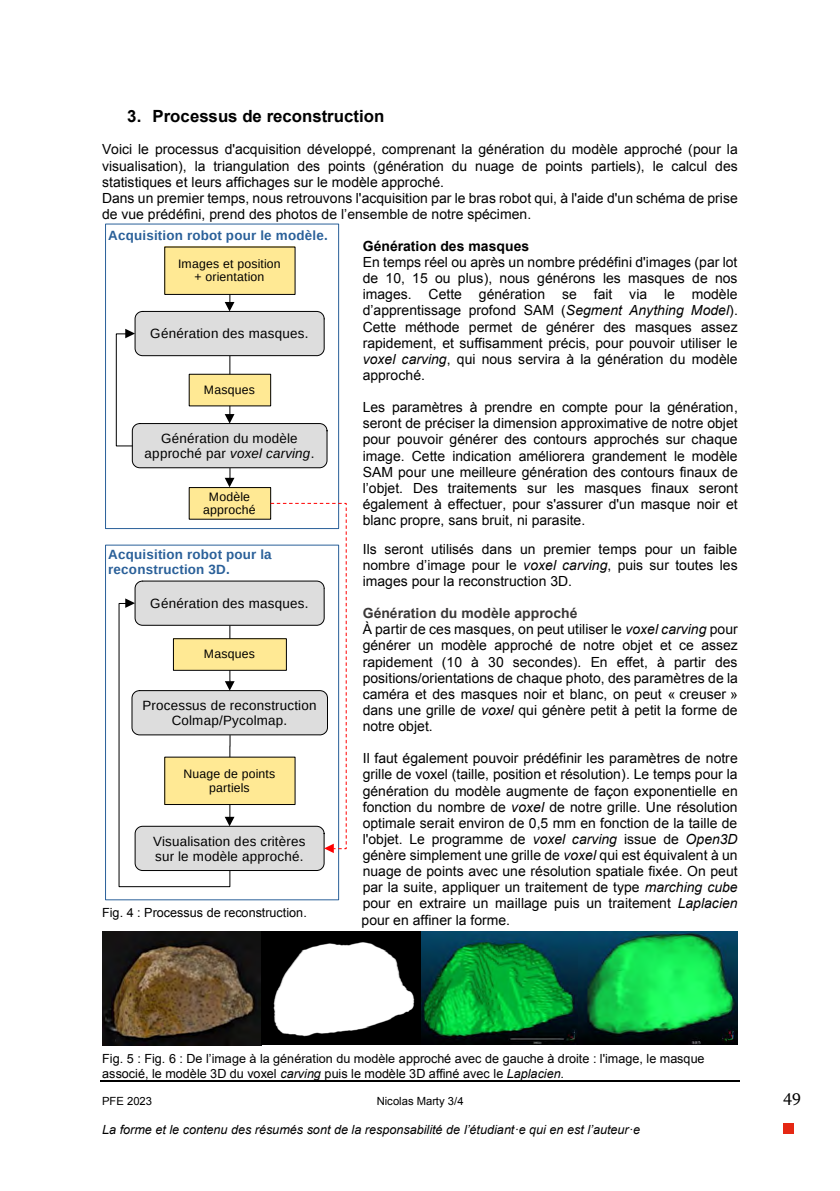
<style>
.page{position:relative;width:840px;height:1191px;background:#fff}
.page>*{position:absolute;margin:0;border:0;box-sizing:border-box;transform-origin:0 0}
.t1{font:18px "Source Serif Pro";color:#000}
.t2{font:700 16.8px "Arial";color:#000}
.t3{font:14px/16.2px "Arial";color:#000}
.t4{font:13.4px/15px "Liberation Sans";letter-spacing:.02em;color:#000;text-align:center}
.t5{font:700 13.4px/15px "Liberation Sans";letter-spacing:.015em;color:#2a6099}
.t6{font:12.6px/14.4px "Arial";letter-spacing:.005em;color:#000}
.t7{font:italic 12.6px "Arial";letter-spacing:.005em;color:#000}
.t8{font:12.2px/13.6px "Liberation Sans";letter-spacing:.015em;color:#000;text-align:center}
.t9{font:11.2px "Arial";color:#000}
.s1{font-weight:700}
.s2{font-style:italic}
.s3{font-weight:700;color:#3b3838}
</style>
<div class="page">
<div style="left:782px;top:1123px;width:11px;height:11px;background:#e52713"></div>
<hr style="left:100px;top:1080px;width:639px;height:1px;background:#000">
<img style="left:102px;top:931px;width:635px;height:114px">
<svg style="left:105px;top:224px;width:233px;height:305px"></svg>
<div style="left:189px;top:487px;width:81px;height:32px;background:#ffe994"></div>
<div style="left:189px;top:487px;width:81px;height:32px;border:1px solid #000"></div>
<svg style="left:116px;top:294px;width:211px;height:193px"></svg>
<svg style="left:105px;top:545px;width:233px;height:355px"></svg>
<svg style="left:119px;top:503px;width:227px;height:383px"></svg>
<p class="t2" style="left:127px;top:105px;width:258px">3. Processus de reconstruction</p>
<p class="t3" style="left:102px;top:142px;width:637px">Voici le processus d'acquisition développé, comprenant la génération du modèle approché (pour la visualisation), la triangulation des points (génération du nuage de points partiels), le calcul des statistiques et leurs affichages sur le modèle approché.<br>Dans un premier temps, nous retrouvons l'acquisition par le bras robot qui, à l'aide d'un schéma de prise de vue prédéfini, prend des photos de l’ensemble de notre spécimen.</p>
<p class="t3" style="left:362px;top:238px;width:376px"><span class="s1">Génération des masques<br></span>En temps réel ou après un nombre prédéfini d'images (par lot de 10, 15 ou plus), nous générons les masques de nos images. Cette génération se fait via le modèle d’apprentissage profond SAM (<span class="s2">Segment Anything Model</span>).<br>Cette méthode permet de générer des masques assez rapidement, et suffisamment précis, pour pouvoir utiliser le <span class="s2">voxel carving</span>, qui nous servira à la génération du modèle approché.</p>
<p class="t3" style="left:362px;top:399px;width:376px;text-align:justify">Les paramètres à prendre en compte pour la génération, seront de préciser la dimension approximative de notre objet pour pouvoir générer des contours approchés sur chaque image. Cette indication améliorera grandement le modèle SAM pour une meilleure génération des contours finaux de l’objet. Des traitements sur les masques finaux seront également à effectuer, pour s'assurer d'un masque noir et blanc propre, sans bruit, ni parasite.</p>
<p class="t3" style="left:362px;top:541px;width:376px;text-align:justify">Ils seront utilisés dans un premier temps pour un faible nombre d’image pour le <span class="s2">voxel carving</span>, puis sur toutes les images pour la reconstruction 3D.</p>
<p class="t3" style="left:362px;top:605px;width:376px"><span class="s3">Génération du modèle approché<br></span>À partir de ces masques, on peut utiliser le <span class="s2">voxel carving</span> pour générer un modèle approché de notre objet et ce assez rapidement (10 à 30 secondes). En effet, à partir des positions/orientations de chaque photo, des paramètres de la caméra et des masques noir et blanc, on peut « creuser » dans une grille de <span class="s2">voxel</span> qui génère petit à petit la forme de notre objet.</p>
<p class="t3" style="left:361px;top:750px;width:377px;text-align:justify">Il faut également pouvoir prédéfinir les paramètres de notre grille de voxel (taille, position et résolution). Le temps pour la génération du modèle augmente de façon exponentielle en fonction du nombre de <span class="s2">voxel</span> de notre grille. Une résolution optimale serait environ de 0,5 mm en fonction de la taille de l'objet. Le programme de <span class="s2">voxel carving</span> issue de <span class="s2">Open3D </span>génère simplement une grille de <span class="s2">voxel</span> qui est équivalent à un nuage de points avec une résolution spatiale fixée. On peut par la suite, appliquer un traitement de type <span class="s2">marching cube </span>pour en extraire un maillage puis un traitement <span class="s2">Laplacien </span>pour en affiner la forme.</p>
<p class="t5" style="left:108px;top:228px;width:221px">Acquisition robot pour le modèle.</p>
<p class="t8" style="left:178px;top:257px;width:104px">Images et position + orientation</p>
<p class="t4" style="left:150px;top:326px;width:160px">Génération des masques.</p>
<p class="t8" style="left:204px;top:383px;width:53px">Masques</p>
<p class="t4" style="left:144px;top:431px;width:171px">Génération du modèle approché par <span class="s2">voxel carving</span>.</p>
<p class="t8" style="left:203px;top:489px;width:54px">Modèle approché</p>
<p class="t5" style="left:108px;top:547px;width:165px">Acquisition robot pour la reconstruction 3D.</p>
<p class="t4" style="left:150px;top:596px;width:160px">Génération des masques.</p>
<p class="t8" style="left:204px;top:647px;width:53px">Masques</p>
<p class="t4" style="left:142px;top:698px;width:175px">Processus de reconstruction<br>Colmap/Pycolmap.</p>
<p class="t8" style="left:183px;top:767px;width:93px">Nuage de points partiels</p>
<p class="t4" style="left:153px;top:833px;width:154px;text-align:left">Visualisation des critères sur le modèle approché.</p>
<p class="t6" style="left:102px;top:905px;width:206px">Fig. 4 : Processus de reconstruction.</p>
<p class="t6" style="left:102px;top:1051px;width:603px">Fig. 5 : Fig. 6 : De l’image à la génération du modèle approché avec de gauche à droite : l'image, le masque associé, le modèle 3D du voxel <span class="s2">carving</span> puis le modèle 3D affiné avec le <span class="s2">Laplacien.</span></p>
<p class="t9" style="left:102px;top:1093px;width:51px">PFE 2023</p>
<p class="t9" style="left:376px;top:1093px;width:88px">Nicolas Marty 3/4</p>
<p class="t1" style="left:782px;top:1086px;width:19px">49</p>
<p class="t7" style="left:102px;top:1121px;width:539px">La forme et le contenu des résumés sont de la responsabilité de l’étudiant·e qui en est l’auteur·e</p>
</div>
